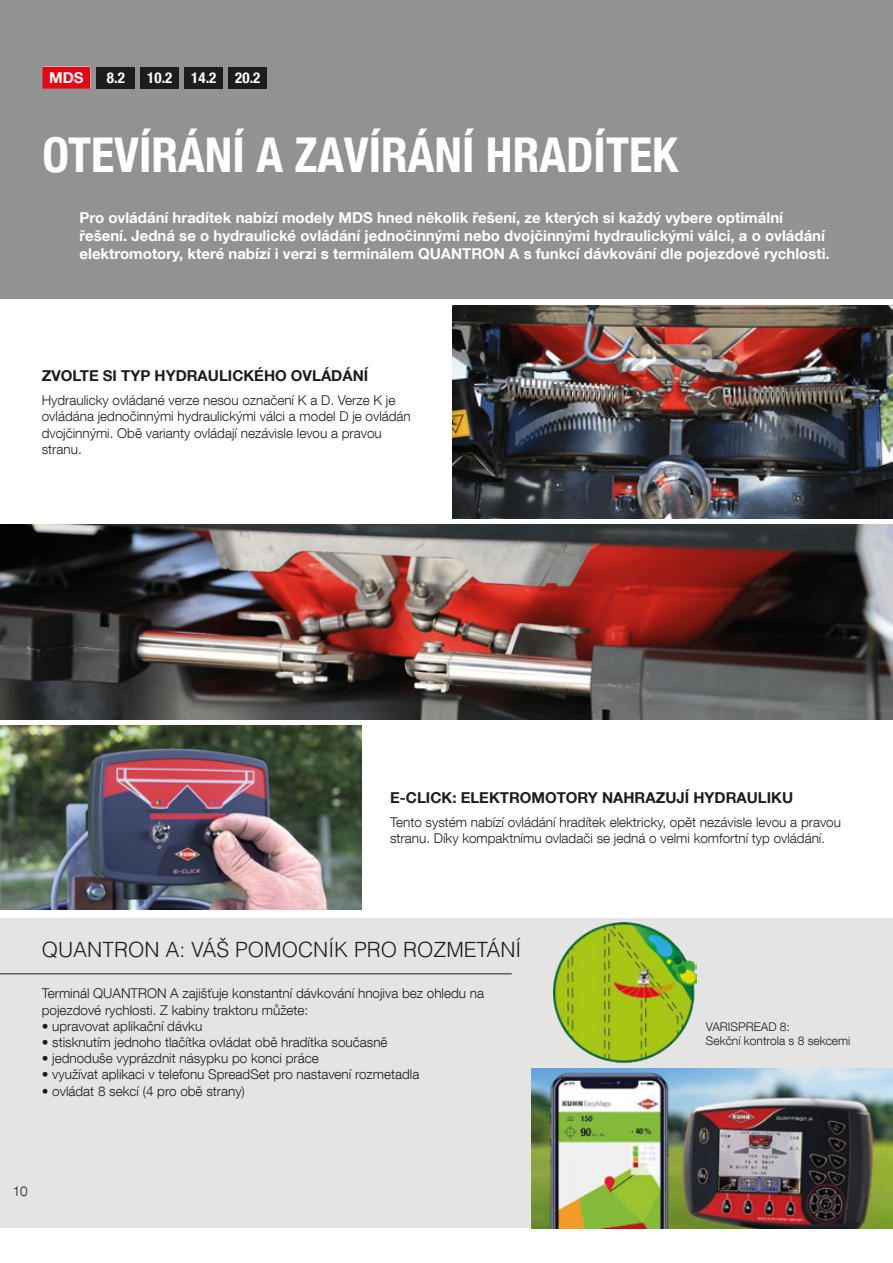
<style>
.page{position:relative;width:893px;height:1263px;background:#fff}
.page>*{position:absolute;margin:0;border:0;box-sizing:border-box;transform-origin:0 0}
.t1{font:700 condensed 48px "Helvetica Neue LT Com";color:#fff}
.t2{font:300 21px "Helvetica LT Std";color:#1d1d1b}
.t3{font:700 15px/18px "Helvetica Neue LT Com";color:#fff}
.t4{font:700 15px "Helvetica Neue LT Com";color:#1d1d1b}
.t5{font:700 condensed 15px "Helvetica Neue LT Com";color:#fff}
.t6{font:300 13.5px/16.2px "Helvetica Neue LT Com";color:#1d1d1b}
.t7{font:300 12px/14.4px "Helvetica Neue LT Com";color:#1d1d1b}
</style>
<div class="page">
<img style="left:453px;top:305px;width:440px;height:213px">
<img style="left:0;top:725px;width:361px;height:185px">
<img style="left:0;top:524px;width:893px;height:195px">
<div style="left:0;top:918px;width:893px;height:310px;background:#e4e4e3"></div>
<img style="left:531px;top:1068px;width:362px;height:160px">
<img style="left:553px;top:922px;width:143px;height:142px">
<div style="left:0;top:0;width:893px;height:299px;background:#939292"></div>
<hr style="left:0;top:973px;width:512px;height:1px;background:#1d1d1b">
<div style="left:97px;top:67px;width:38px;height:22px;background:#1d1d1b"></div>
<div style="left:141px;top:67px;width:38px;height:22px;background:#1d1d1b"></div>
<div style="left:185px;top:67px;width:38px;height:22px;background:#1d1d1b"></div>
<div style="left:229px;top:67px;width:38px;height:22px;background:#1d1d1b"></div>
<p class="t3" style="left:49px;top:68px;width:36px">MDS</p>
<p class="t5" style="left:107px;top:69px;width:19px">8.2</p>
<p class="t5" style="left:147px;top:69px;width:27px">10.2</p>
<p class="t5" style="left:191px;top:69px;width:27px">14.2</p>
<p class="t5" style="left:235px;top:69px;width:27px">20.2</p>
<h1 class="t1" style="left:43px;top:126px;width:637px">OTEVÍRÁNÍ A ZAVÍRÁNÍ HRADÍTEK</h1>
<p class="t3" style="left:80px;top:209px;width:752px">Pro ovládání hradítek nabízí modely MDS hned několik řešení, ze kterých si každý vybere optimální řešení. Jedná se o hydraulické ovládání jednočinnými nebo dvojčinnými hydraulickými válci, a o ovládání elektromotory, které nabízí i verzi s terminálem QUANTRON A s funkcí dávkování dle pojezdové rychlosti.</p>
<p class="t4" style="left:42px;top:366px;width:328px">ZVOLTE SI TYP HYDRAULICKÉHO OVLÁDÁNÍ</p>
<p class="t6" style="left:42px;top:392px;width:371px">Hydraulicky ovládané verze nesou označení K a D. Verze K je ovládána jednočinnými hydraulickými válci a model D je ovládán dvojčinnými. Obě varianty ovládají nezávisle levou a pravou stranu.</p>
<p class="t4" style="left:390px;top:788px;width:405px">E-CLICK: ELEKTROMOTORY NAHRAZUJÍ HYDRAULIKU</p>
<p class="t6" style="left:390px;top:814px;width:452px">Tento systém nabízí ovládání hradítek elektricky, opět nezávisle levou a pravou stranu. Díky kompaktnímu ovladači se jedná o velmi komfortní typ ovládání.</p>
<h2 class="t2" style="left:42px;top:936px;width:481px">QUANTRON A: VÁŠ POMOCNÍK PRO ROZMETÁNÍ</h2>
<p class="t6" style="left:42px;top:985px;width:444px">Terminál QUANTRON A zajišťuje konstantní dávkování hnojiva bez ohledu na pojezdové rychlosti. Z kabiny traktoru můžete:</p>
<p class="t6" style="left:42px;top:1017px;width:162px">• upravovat aplikační dávku</p>
<p class="t6" style="left:42px;top:1034px;width:347px">• stisknutím jednoho tlačítka ovládat obě hradítka současně</p>
<p class="t6" style="left:42px;top:1050px;width:279px">• jednoduše vyprázdnit násypku po konci práce</p>
<p class="t6" style="left:42px;top:1066px;width:379px">• využívat aplikaci v telefonu SpreadSet pro nastavení rozmetadla</p>
<p class="t6" style="left:42px;top:1082px;width:205px">• ovládat 8 sekcí (4 pro obě strany)</p>
<p class="t6" style="left:13px;top:1183px;width:17px">10</p>
<p class="t7" style="left:706px;top:1019px;width:146px">VARISPREAD 8:<br>Sekční kontrola s 8 sekcemi</p>
</div>
